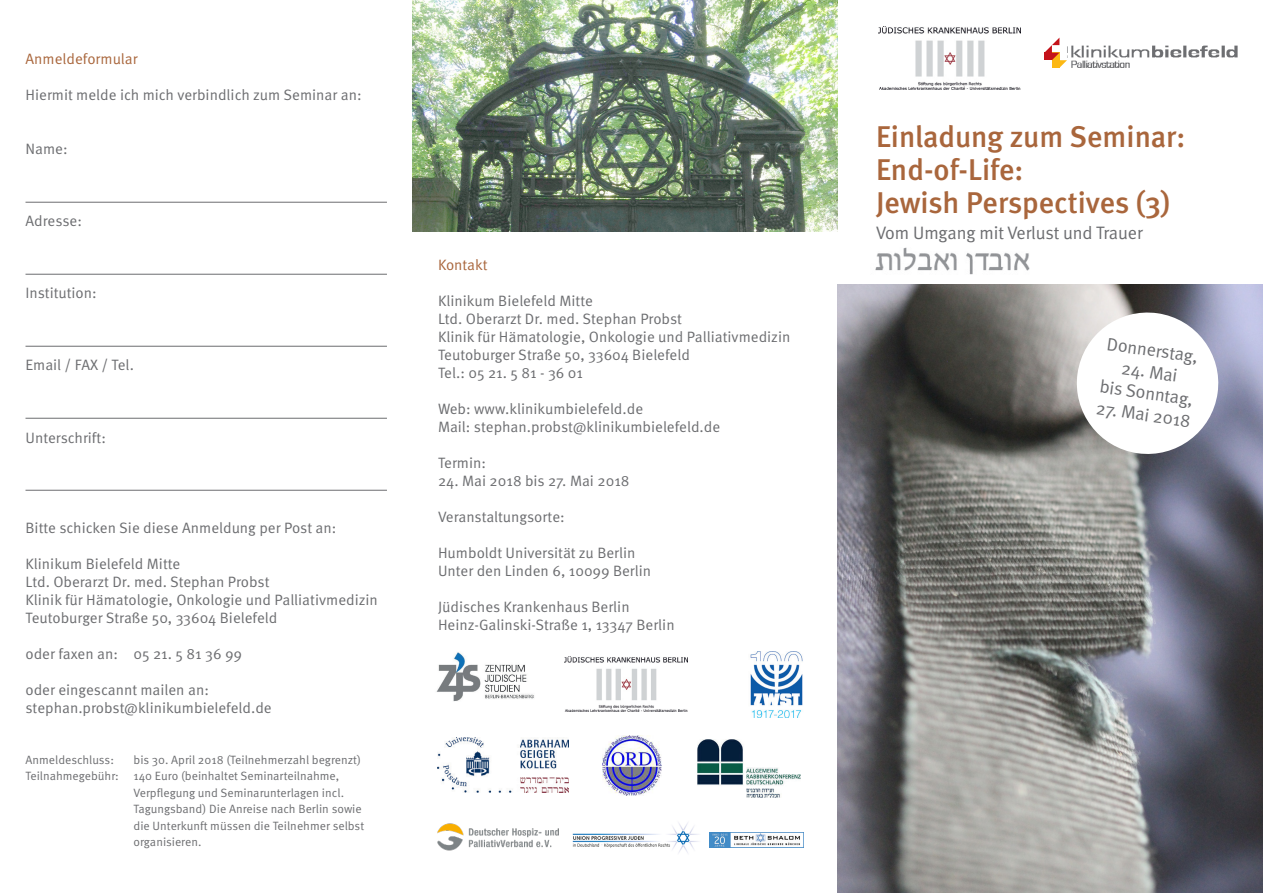
<style>
.page{position:relative;width:1263px;height:893px;background:#fff}
.page>*{position:absolute;margin:0;border:0;box-sizing:border-box;transform-origin:0 0}
.t1{font:500 30px "Meta";color:#a9663c}
.t2{font:18px "Meta Normal";letter-spacing:-.005em;color:#6c6d70}
.t3{font:15px "Meta Pro";color:#6c6d70}
.t4{font:15px "Meta Pro";color:#a9663c}
.t5{font:12px "Meta Pro";color:#6c6d70}
</style>
<div class="page">
<img style="left:838px;top:285px;width:425px;height:608px">
<svg style="left:1072px;top:308px;width:151px;height:151px"></svg>
<img style="left:875px;top:247px;width:155px;height:28px">
<img style="left:1071px;top:45px;width:167px;height:23px">
<svg style="left:1044px;top:38px;width:23px;height:30px"></svg>
<hr style="left:26px;top:202px;width:361px;height:1px;background:#6c6d70">
<hr style="left:26px;top:274px;width:361px;height:1px;background:#6c6d70">
<hr style="left:26px;top:346px;width:361px;height:1px;background:#6c6d70">
<hr style="left:26px;top:418px;width:361px;height:1px;background:#6c6d70">
<hr style="left:26px;top:490px;width:361px;height:1px;background:#6c6d70">
<img style="left:878px;top:26px;width:142px;height:63px">
<img style="left:412px;top:0;width:426px;height:232px">
<img style="left:572px;top:822px;width:127px;height:31px">
<img style="left:710px;top:833px;width:93px;height:15px">
<img style="left:436px;top:652px;width:98px;height:50px">
<img style="left:565px;top:657px;width:122px;height:54px">
<img style="left:750px;top:652px;width:53px;height:66px">
<img style="left:697px;top:739px;width:104px;height:58px">
<img style="left:438px;top:737px;width:130px;height:55px">
<img style="left:437px;top:823px;width:122px;height:28px">
<img style="left:602px;top:736px;width:60px;height:59px">
<p class="t4" style="left:26px;top:50px;width:114px">Anmeldeformular</p>
<p class="t3" style="left:26px;top:86px;width:338px">Hiermit melde ich mich verbindlich zum Seminar an:</p>
<p class="t3" style="left:26px;top:140px;width:44px">Name:</p>
<p class="t3" style="left:26px;top:212px;width:58px">Adresse:</p>
<p class="t3" style="left:26px;top:284px;width:73px">Institution:</p>
<p class="t3" style="left:26px;top:356px;width:110px">Email / FAX / Tel.</p>
<p class="t3" style="left:26px;top:428px;width:82px">Unterschrift:</p>
<p class="t3" style="left:26px;top:518px;width:312px">Bitte schicken Sie diese Anmeldung per Post an:</p>
<p class="t3" style="left:26px;top:554px;width:156px">Klinikum Bielefeld Mitte</p>
<p class="t3" style="left:26px;top:572px;width:245px">Ltd. Oberarzt Dr. med. Stephan Probst</p>
<p class="t3" style="left:26px;top:590px;width:354px">Klinik für Hämatologie, Onkologie und Palliativmedizin</p>
<p class="t3" style="left:26px;top:608px;width:253px">Teutoburger Straße 50, 33604 Bielefeld</p>
<p class="t3" style="left:26px;top:644px;width:218px">oder faxen an: 05 21. 5 81 36 99</p>
<p class="t3" style="left:26px;top:680px;width:185px">oder eingescannt mailen an:</p>
<p class="t3" style="left:26px;top:698px;width:248px">stephan.probst@klinikumbielefeld.de</p>
<p class="t5" style="left:26px;top:752px;width:90px">Anmeldeschluss:</p>
<p class="t5" style="left:134px;top:752px;width:229px">bis 30. April 2018 (Teilnehmerzahl begrenzt)</p>
<p class="t5" style="left:26px;top:768px;width:315px">Teilnahmegebühr: 140 Euro (beinhaltet Seminarteilnahme,</p>
<p class="t5" style="left:134px;top:785px;width:212px">Verpflegung und Seminarunterlagen incl.</p>
<p class="t5" style="left:134px;top:801px;width:230px">Tagungsband) Die Anreise nach Berlin sowie</p>
<p class="t5" style="left:134px;top:818px;width:232px">die Unterkunft müssen die Teilnehmer selbst</p>
<p class="t5" style="left:134px;top:834px;width:69px">organisieren.</p>
<p class="t4" style="left:438px;top:255px;width:51px">Kontakt</p>
<p class="t3" style="left:438px;top:291px;width:156px">Klinikum Bielefeld Mitte</p>
<p class="t3" style="left:438px;top:309px;width:245px">Ltd. Oberarzt Dr. med. Stephan Probst</p>
<p class="t3" style="left:438px;top:327px;width:354px">Klinik für Hämatologie, Onkologie und Palliativmedizin</p>
<p class="t3" style="left:438px;top:345px;width:253px">Teutoburger Straße 50, 33604 Bielefeld</p>
<p class="t3" style="left:438px;top:363px;width:147px">Tel.: 05 21. 5 81 - 36 01</p>
<p class="t3" style="left:438px;top:399px;width:207px">Web: www.klinikumbielefeld.de</p>
<p class="t3" style="left:438px;top:417px;width:284px">Mail: stephan.probst@klinikumbielefeld.de</p>
<p class="t3" style="left:438px;top:453px;width:50px">Termin:</p>
<p class="t3" style="left:438px;top:471px;width:193px">24. Mai 2018 bis 27. Mai 2018</p>
<p class="t3" style="left:438px;top:507px;width:128px">Veranstaltungsorte:</p>
<p class="t3" style="left:438px;top:543px;width:199px">Humboldt Universität zu Berlin</p>
<p class="t3" style="left:438px;top:561px;width:215px">Unter den Linden 6, 10099 Berlin</p>
<p class="t3" style="left:438px;top:597px;width:193px">Jüdisches Krankenhaus Berlin</p>
<p class="t3" style="left:438px;top:615px;width:238px">Heinz-Galinski-Straße 1, 13347 Berlin</p>
<p class="t1" style="left:876px;top:119px;width:311px">Einladung zum Seminar:</p>
<p class="t1" style="left:876px;top:152px;width:149px">End-of-Life:</p>
<p class="t1" style="left:876px;top:185px;width:296px">Jewish Perspectives (3)</p>
<p class="t2" style="left:876px;top:223px;width:268px">Vom Umgang mit Verlust und Trauer</p>
<p class="t2" style="left:1109px;top:333px;width:93px;rotate:8deg">Donnerstag,</p>
<p class="t2" style="left:1123px;top:357px;width:58px;rotate:8deg">24. Mai</p>
<p class="t2" style="left:1101px;top:376px;width:96px;rotate:8deg">bis Sonntag,</p>
<p class="t2" style="left:1098px;top:397px;width:97px;rotate:8deg">27. Mai 2018</p>
</div>
